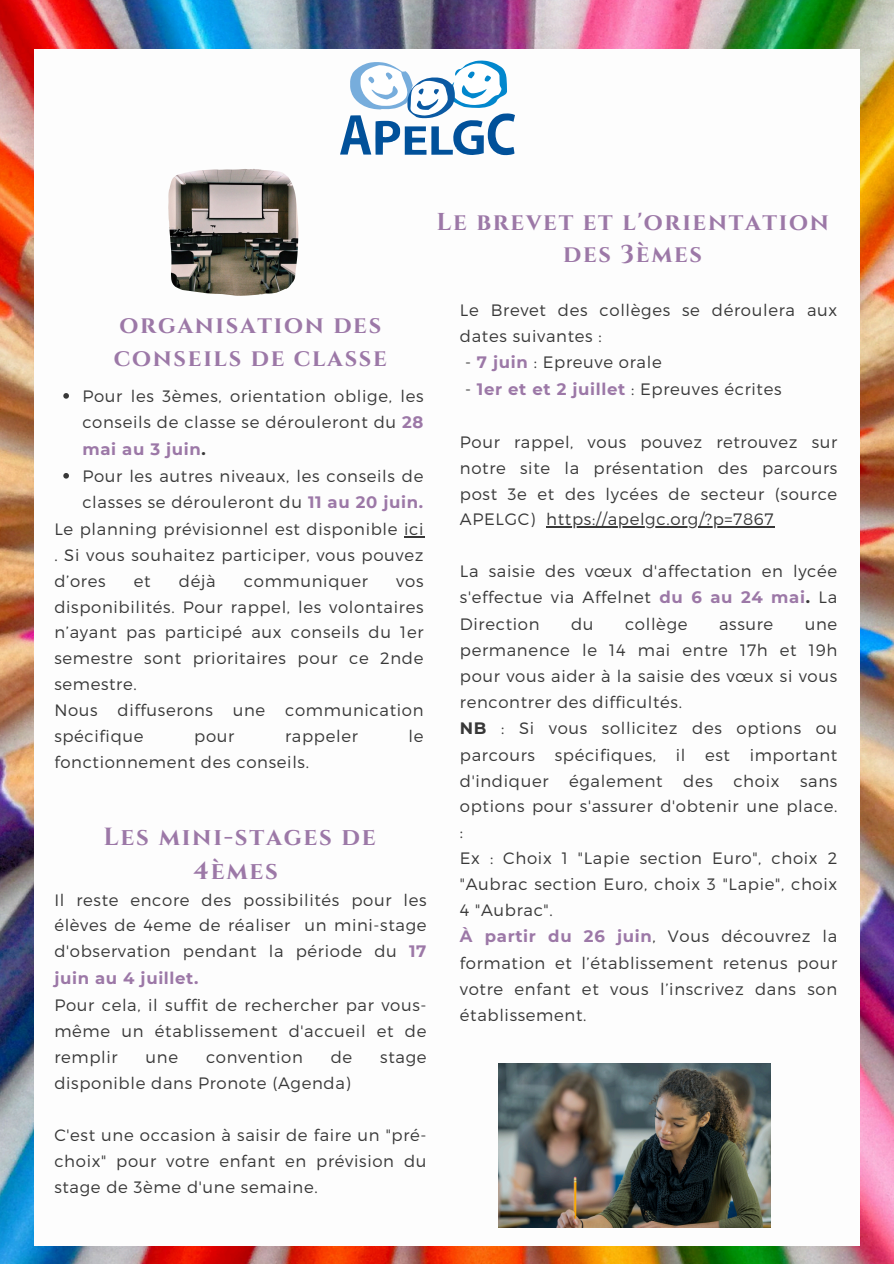
<style>
.page{position:relative;width:894px;height:1264px;background:#fff}
.page>*{position:absolute;margin:0;border:0;box-sizing:border-box;transform-origin:0 0}
.t1{font:700 24.75px/33.8px "Cinzel";letter-spacing:.07em;color:#9c78a7;text-align:center}
.t2{font:700 24.3px/32.7px "Cinzel";letter-spacing:.07em;color:#9c78a7}
.t3{font:300 16.5px/25.8px "Montserrat";letter-spacing:.04em;color:#383838;text-align:justify}
.s1{font-weight:700;color:#9c78a7}
.s2{font-weight:700}
</style>
<div class="page">
<img style="left:0;top:0;width:893px;height:1263px">
<div style="left:34px;top:49px;width:825px;height:1196px;background:#fdfdfd"></div>
<svg style="left:340px;top:60px;width:175px;height:95px"></svg>
<img style="left:168px;top:169px;width:130px;height:127px">
<img style="left:498px;top:1063px;width:272px;height:164px">
<svg style="left:63px;top:393px;width:6px;height:5px"></svg>
<svg style="left:63px;top:473px;width:6px;height:5px"></svg>
<svg style="left:404px;top:536px;width:20px;height:1px"></svg>
<hr style="left:546px;top:526px;width:228px;height:1px;background:#383838">
<p class="t2" style="left:436px;top:206px;width:393px;text-align:center">Le brevet et l'orientation des 3èmes</p>
<p class="t2" style="left:114px;top:310px;width:274px">organisation des conseils de classe</p>
<p class="t3" style="left:82px;top:382px;width:342px;line-height:26.4px">Pour les 3èmes, orientation oblige, les conseils de classe se dérouleront du <span class="s1">28 mai au 3 juin</span><span class="s2">.</span></p>
<h1 class="t3" style="left:82px;top:462px;width:342px">Pour les autres niveaux, les conseils de classes se dérouleront du <span class="s1">11 au 20 juin.</span></h1>
<p class="t3" style="left:54px;top:515px;width:370px">Le planning prévisionnel est disponible ici . Si vous souhaitez participer, vous pouvez d’ores</p>
<p class="t3" style="left:134px;top:567px;width:18px">et</p>
<p class="t3" style="left:179px;top:567px;width:38px">déjà</p>
<p class="t3" style="left:244px;top:567px;width:126px">communiquer</p>
<p class="t3" style="left:54px;top:567px;width:370px;text-indent:342px">vos disponibilités. Pour rappel, les volontaires n’ayant pas participé aux conseils du 1er semestre sont prioritaires pour ce 2nde semestre.</p>
<p class="t3" style="left:54px;top:696px;width:370px">Nous diffuserons une communication spécifique</p>
<p class="t3" style="left:194px;top:722px;width:42px">pour</p>
<p class="t3" style="left:285px;top:722px;width:74px">rappeler</p>
<p class="t3" style="left:408px;top:722px;width:16px">le</p>
<p class="t3" style="left:54px;top:748px;width:256px">fonctionnement des conseils.</p>
<p class="t1" style="left:104px;top:820px;width:274px">Les mini-stages de<br>4èmes</p>
<p class="t3" style="left:54px;top:885px;width:373px;line-height:26.2px">Il reste encore des possibilités pour les élèves de 4eme de réaliser un mini-stage d'observation pendant la période du <span class="s1">17 juin au 4 juillet.</span></p>
<p class="t3" style="left:54px;top:991px;width:373px">Pour cela, il suffit de rechercher par vous&shy;même un établissement d'accueil et de remplir</p>
<p class="t3" style="left:145px;top:1043px;width:34px">une</p>
<p class="t3" style="left:206px;top:1043px;width:98px">convention</p>
<p class="t3" style="left:331px;top:1043px;width:23px">de</p>
<p class="t3" style="left:380px;top:1043px;width:48px">stage</p>
<p class="t3" style="left:54px;top:1069px;width:298px">disponible dans Pronote (Agenda)</p>
<p class="t3" style="left:54px;top:1121px;width:373px">C'est une occasion à saisir de faire un "pré&shy;choix" pour votre enfant en prévision du stage de 3ème d'une semaine.</p>
<h1 class="t3" style="left:460px;top:296px;width:379px">Le Brevet des collèges se déroulera aux dates suivantes :</h1>
<h1 class="t3" style="left:465px;top:348px;width:198px">- <span class="s1">7 juin</span> : Epreuve orale</h1>
<p class="t3" style="left:465px;top:375px;width:318px">- <span class="s1">1er et et 2 juillet</span> : Epreuves écrites</p>
<p class="t3" style="left:460px;top:428px;width:379px">Pour rappel, vous pouvez retrouvez sur notre site la présentation des parcours post 3e et des lycées de secteur (source APELGC)</p>
<p class="t3" style="left:546px;top:506px;width:229px">https://apelgc.org/?p=7867</p>
<p class="t3" style="left:460px;top:557px;width:379px">La saisie des vœux d'affectation en lycée s'effectue via Affelnet <span class="s1">du 6 au 24 mai</span><span class="s2">.</span> La</p>
<p class="t3" style="left:460px;top:610px;width:81px">Direction</p>
<p class="t3" style="left:571px;top:610px;width:24px">du</p>
<p class="t3" style="left:625px;top:610px;width:64px">collège</p>
<p class="t3" style="left:718px;top:610px;width:56px">assure</p>
<p class="t3" style="left:460px;top:610px;width:379px;text-align:left;text-indent:345px">une permanence le 14 mai entre 17h et 19h pour vous aider à la saisie des vœux si vous rencontrer des difficultés.<br><span class="s2">NB</span> : Si vous sollicitez des options ou parcours spécifiques, il est important d'indiquer également des choix sans options pour s'assurer d'obtenir une place.</p>
<p class="t3" style="left:460px;top:818px;width:379px;text-align:left">:<br>Ex : Choix 1 "Lapie section Euro", choix 2 "Aubrac section Euro, choix 3 "Lapie", choix<br>4 "Aubrac".<br><span class="s1">À partir du 26 juin</span>, Vous découvrez la</p>
<p class="t3" style="left:460px;top:949px;width:379px">formation et l’établissement retenus pour votre enfant et vous l’inscrivez dans son établissement.</p>
</div>
